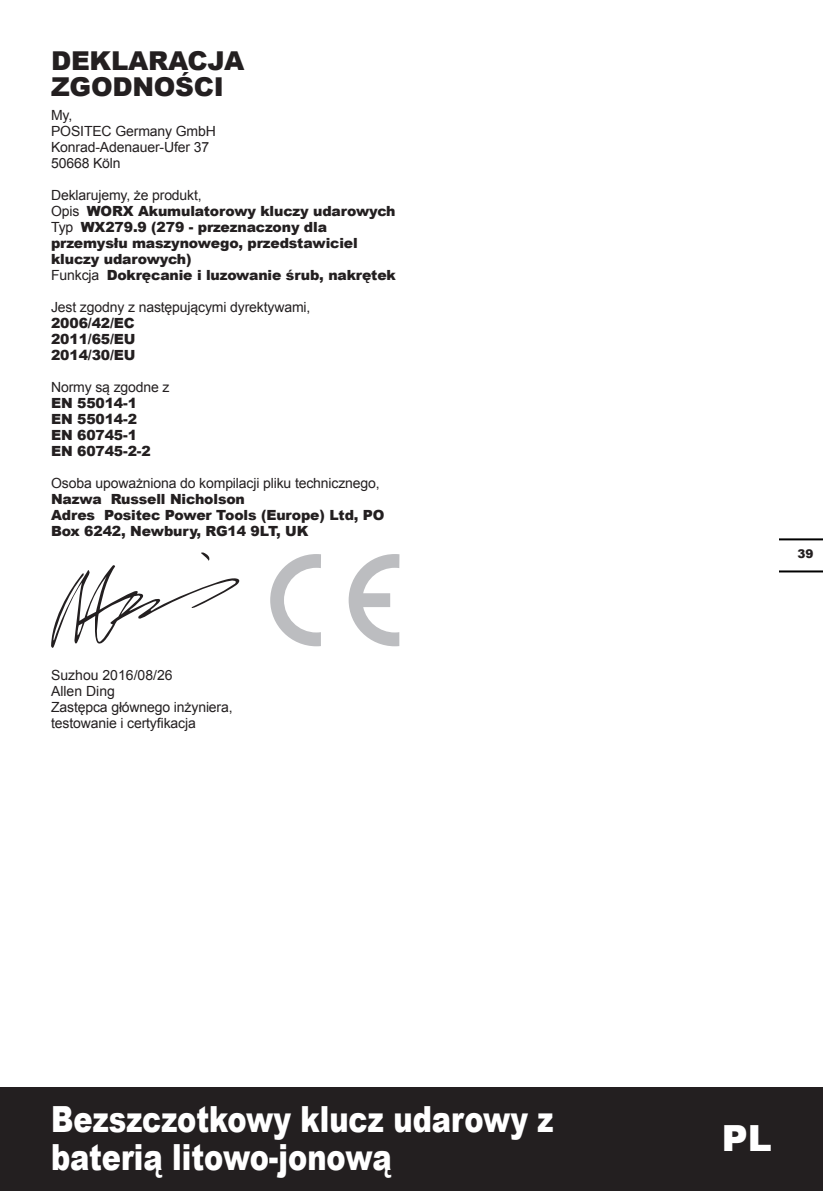
<style>
.page{position:relative;width:823px;height:1191px;background:#fff}
.page>*{position:absolute;margin:0;border:0;box-sizing:border-box;transform-origin:0 0}
.t1{font:900 36px/38px "Arial";color:#fff;scale:.8 1}
.t2{font:900 36px "Arial";color:#fff}
.t3{font:900 26px/26px "Arial";letter-spacing:-.01em;color:#231f20}
.t4{font:900 14px/16px "Arial";letter-spacing:-.01em;color:#231f20}
.t5{font:14px/16px "Arial";letter-spacing:-.01em;color:#231f20}
.t6{font:900 12px "Arial";color:#231f20}
.s1{font-weight:400}
</style>
<div class="page">
<hr style="left:779px;top:570px;width:43px;height:2px;background:#000">
<hr style="left:779px;top:538px;width:43px;height:2px;background:#000">
<div style="left:0;top:1089px;width:822px;height:102px;background:#231f20"></div>
<svg style="left:51px;top:552px;width:189px;height:96px"></svg>
<svg style="left:270px;top:554px;width:51px;height:92px"></svg>
<svg style="left:348px;top:554px;width:51px;height:92px"></svg>
<h2 class="t3" style="left:51px;top:47px;width:194px">DEKLARACJA<br>ZGODNOŚCI</h2>
<p class="t5" style="left:51px;top:107px;width:166px">My,<br>POSITEC Germany GmbH<br>Konrad-Adenauer-Ufer 37<br>50668 Köln</p>
<p class="t4" style="left:51px;top:186px;width:346px"><span class="s1">Deklarujemy, że produkt,<br>Opis</span> WORX Akumulatorowy kluczy udarowych <span class="s1">Typ</span> WX279.9 (279 - przeznaczony dla przemysłu maszynowego, przedstawiciel kluczy udarowych)<br><span class="s1">Funkcja</span> Dokręcanie i luzowanie śrub, nakrętek</p>
<p class="t5" style="left:51px;top:299px;width:261px">Jest zgodny z następującymi dyrektywami,</p>
<p class="t4" style="left:51px;top:314px;width:86px;text-align:justify">2006/42/EC 2011/65/EU 2014/30/EU</p>
<p class="t5" style="left:51px;top:379px;width:120px">Normy są zgodne z</p>
<p class="t4" style="left:51px;top:394px;width:101px">EN 55014-1<br>EN 55014-2<br>EN 60745-1<br>EN 60745-2-2</p>
<p class="t5" style="left:51px;top:475px;width:330px">Osoba upoważniona do kompilacji pliku technicznego,</p>
<p class="t4" style="left:51px;top:490px;width:335px">Nazwa Russell Nicholson<br>Adres Positec Power Tools (Europe) Ltd, PO<br>Box 6242, Newbury, RG14 9LT, UK</p>
<p class="t5" style="left:51px;top:667px;width:183px">Suzhou 2016/08/26<br>Allen Ding<br>Zastępca głównego inżyniera, testowanie i certyfikacja</p>
<h1 class="t1" style="left:51px;top:1099px;width:629px">Bezszczotkowy klucz udarowy z baterią litowo-jonową</h1>
<p class="t6" style="left:797px;top:544px;width:18px">39</p>
<h1 class="t2" style="left:721px;top:1112px;width:52px">PL</h1>
</div>
